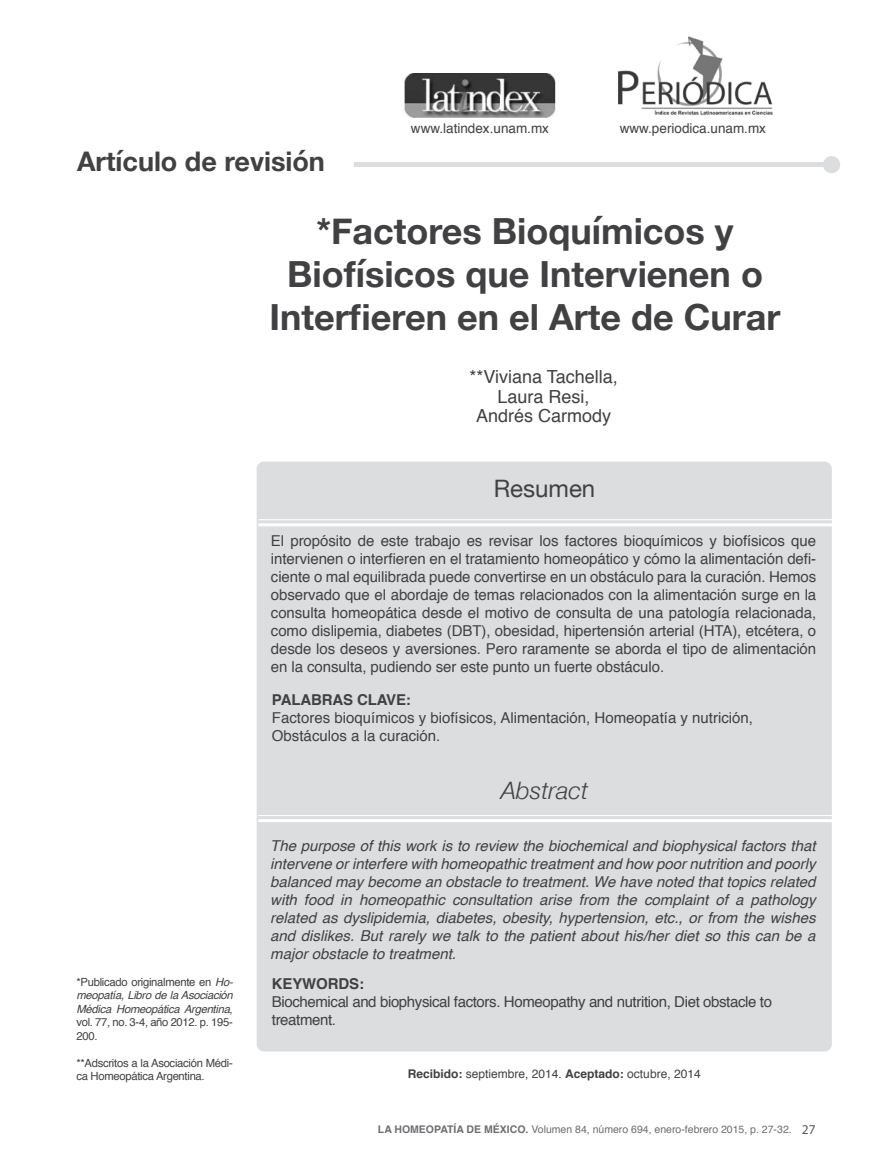
<style>
.page{position:relative;width:893px;height:1170px;background:#fff}
.page>*{position:absolute;margin:0;border:0;box-sizing:border-box;transform-origin:0 0}
.t1{font:700 36px/43.2px "Helvetica Neue";color:#414042;text-align:center}
.t2{font:700 27px "Helvetica Neue";color:#414042}
.t3{font:italic 24px "Helvetica Neue";color:#414042}
.t4{font:24px "Helvetica Neue";color:#414042}
.t5{font:18px/19.5px "Helvetica";color:#414042;text-align:center}
.t6{font:15px/18px "Helvetica";letter-spacing:-.005em;color:#414042;text-align:justify}
.t7{font:italic 15px/18px "Helvetica";color:#414042;text-align:justify}
.t8{font:15px/18px "Helvetica";letter-spacing:-.025em;color:#414042}
.t9{font:700 15px "Helvetica";letter-spacing:-.01em;color:#414042}
.t10{font:13.5px "Helvetica";color:#414042}
.t11{font:12px "Helvetica";color:#414042}
.t12{font:11.25px/13.5px "Helvetica";letter-spacing:-.025em;color:#414042;text-align:justify}
.t13{font:10.5px "Helvetica";color:#6d6e71}
.s1{font-style:italic}
.s2{font-weight:700}
.s3{font-family:"Myriad Pro";font-size:13.5px;color:#58595b}
</style>
<div class="page">
<div style="left:257px;top:461px;width:575px;height:590px;background:#dcddde;border-radius:7px"></div>
<hr style="left:258px;top:523px;width:576px;height:3px;background:#fff">
<hr style="left:258px;top:819px;width:576px;height:3px;background:#fff">
<hr style="left:258px;top:519px;width:576px;height:1px;background:#fff">
<hr style="left:258px;top:814px;width:576px;height:2px;background:#fff">
<div style="left:334px;top:162px;width:491px;height:5px;background:#dcddde"></div>
<div style="left:823px;top:156px;width:17px;height:17px;background:#dcddde;border-radius:50%"></div>
<div style="left:326px;top:153px;width:28px;height:21px;background:#fff"></div>
<img style="left:404px;top:73px;width:152px;height:44px">
<img style="left:618px;top:36px;width:155px;height:79px">
<h2 class="t2" style="left:77px;top:140px;width:249px">Artículo de revisión</h2>
<p class="t10" style="left:411px;top:118px;width:140px">www.latindex.unam.mx</p>
<p class="t10" style="left:620px;top:118px;width:148px">www.periodica.unam.mx</p>
<h1 class="t1" style="left:270px;top:210px;width:512px">*Factores Bioquímicos y<br>Biofísicos que Intervienen o<br>Interfieren en el Arte de Curar</h1>
<p class="t5" style="left:469px;top:367px;width:150px">**Viviana Tachella,<br>Laura Resi,<br>Andrés Carmody</p>
<h3 class="t4" style="left:494px;top:471px;width:103px">Resumen</h3>
<p class="t6" style="left:271px;top:532px;width:547px">El propósito de este trabajo es revisar los factores bioquímicos y biofísicos que intervienen o interfieren en el tratamiento homeopático y cómo la alimentación defi&shy;ciente o mal equilibrada puede convertirse en un obstáculo para la curación. Hemos observado que el abordaje de temas relacionados con la alimentación surge en la consulta homeopática desde el motivo de consulta de una patología relacionada, como dislipemia, diabetes (DBT), obesidad, hipertensión arterial (HTA), etcétera, o desde los deseos y aversiones. Pero raramente se aborda el tipo de alimentación en la consulta, pudiendo ser este punto un fuerte obstáculo.</p>
<p class="t9" style="left:272px;top:688px;width:141px">PALABRAS CLAVE:</p>
<p class="t6" style="left:272px;top:709px;width:483px">Factores bioquímicos y biofísicos, Alimentación, Homeopatía y nutrición,<br>Obstáculos a la curación.</p>
<h3 class="t3" style="left:501px;top:776px;width:89px">Abstract</h3>
<p class="t12" style="left:76px;top:975px;width:158px">*Publicado originalmente en <span class="s1">Ho&shy;meopatía, Libro de la Asociación Médica Homeopática Argentina</span>, vol. 77, no. 3-4, año 2012. p. 195- 200.</p>
<p class="t12" style="left:76px;top:1056px;width:158px">**Adscritos a la Asociación Médi&shy;ca Homeopática Argentina.</p>
<p class="t7" style="left:270px;top:837px;width:547px">The purpose of this work is to review the biochemical and biophysical factors that intervene or interfere with homeopathic treatment and how poor nutrition and poorly balanced may become an obstacle to treatment. We have noted that topics related with food in homeopathic consultation arise from the complaint of a pathology related as dyslipidemia, diabetes, obesity, hypertension, etc., or from the wishes and dislikes. But rarely we talk to the patient about his/her diet so this can be a major obstacle to treatment.</p>
<p class="t9" style="left:272px;top:971px;width:94px">KEYWORDS:</p>
<p class="t8" style="left:272px;top:992px;width:502px">Biochemical and biophysical factors. Homeopathy and nutrition, Diet obstacle to treatment.</p>
<p class="t11" style="left:408px;top:1064px;width:294px"><span class="s2">Recibido:</span> septiembre, 2014. <span class="s2">Aceptado:</span> octubre, 2014</p>
<p class="t13" style="left:378px;top:1120px;width:439px"><span class="s2">LA HOMEOPATÍA DE MÉXICO.</span> Volumen 84, número 694, enero-febrero 2015, p. 27-32. <span class="s3">27</span></p>
</div>
